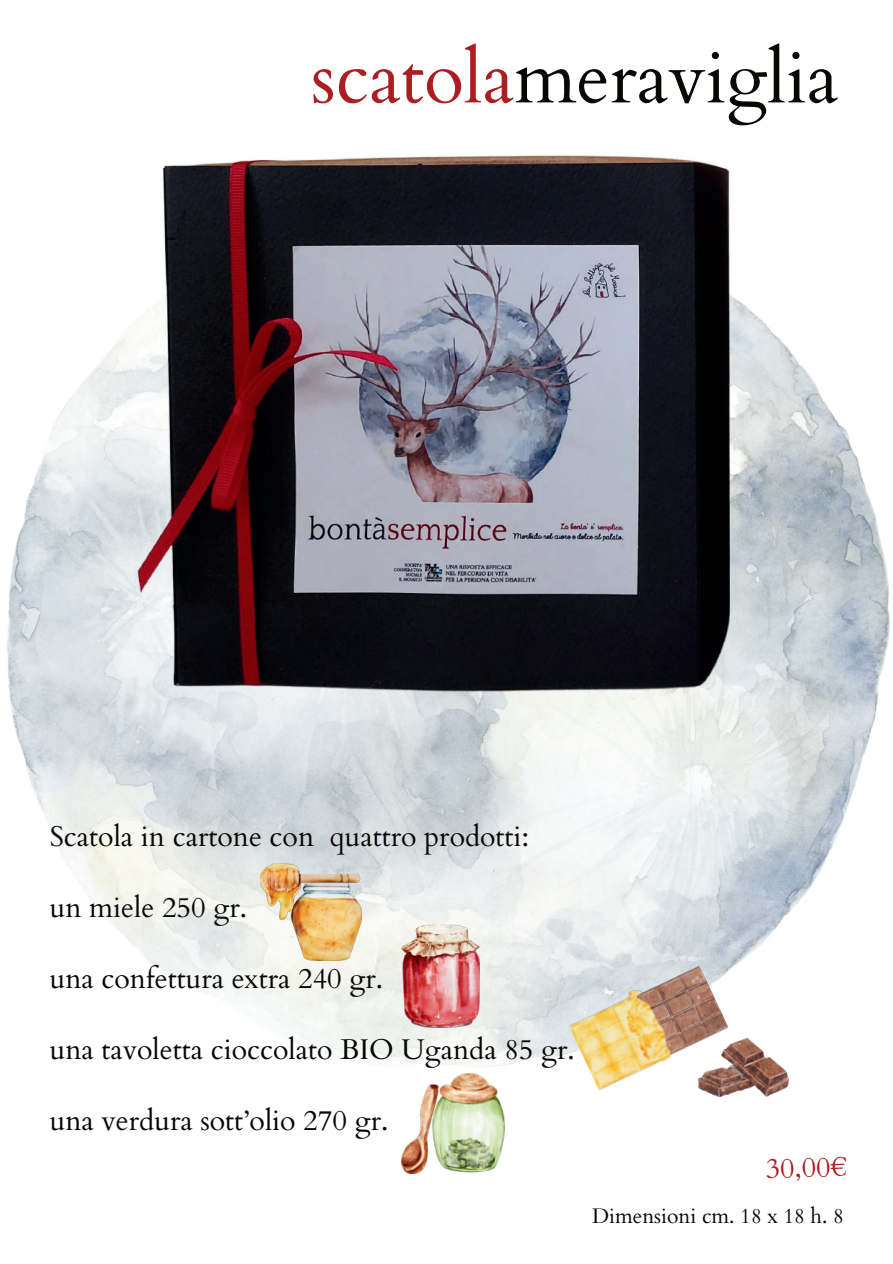
<style>
.page{position:relative;width:893px;height:1264px;background:#fff}
.page>*{position:absolute;margin:0;border:0;box-sizing:border-box;transform-origin:0 0}
.t1{font:73.5px "Cardo";color:#080704}
.t2{font:28.5px "Cardo";color:#080704}
.t3{font:28.2px "Cardo";color:#ab1f23}
.t4{font:21px "Cardo";color:#080704}
.s1{color:#ab1f23}
</style>
<div class="page">
<img style="left:6px;top:192px;width:884px;height:875px">
<img style="left:135px;top:155px;width:594px;height:554px">
<img style="left:261px;top:863px;width:100px;height:97px">
<img style="left:566px;top:960px;width:163px;height:131px">
<img style="left:698px;top:1038px;width:90px;height:58px">
<img style="left:401px;top:1073px;width:104px;height:100px">
<img style="left:401px;top:924px;width:78px;height:103px">
<h1 class="t1" style="left:311px;top:19px;width:529px"><span class="s1">scatola</span>meraviglia</h1>
<p class="t2" style="left:50px;top:813px;width:480px">Scatola in cartone con quattro prodotti:</p>
<p class="t2" style="left:50px;top:884px;width:199px">un miele 250 gr.</p>
<p class="t2" style="left:50px;top:955px;width:335px">una confettura extra 240 gr.</p>
<p class="t2" style="left:50px;top:1026px;width:526px">una tavoletta cioccolato BIO Uganda 85 gr.</p>
<p class="t2" style="left:50px;top:1097px;width:340px">una verdura sott’olio 270 gr.</p>
<p class="t3" style="left:765px;top:1146px;width:83px;rotate:-2deg">30,00€</p>
<p class="t4" style="left:592px;top:1199px;width:253px">Dimensioni cm. 18 x 18 h. 8</p>
</div>
